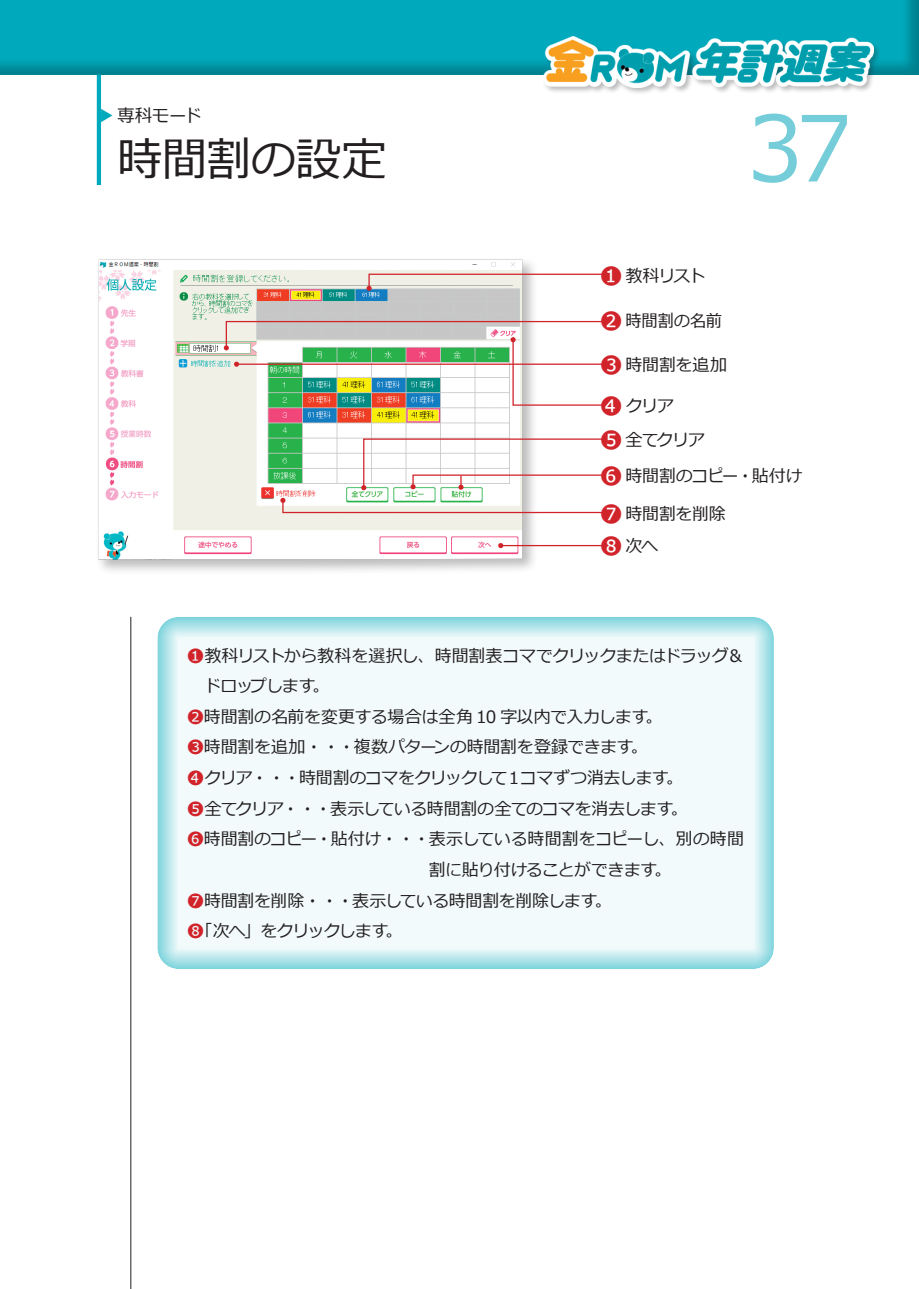
<style>
.page{position:relative;width:919px;height:1289px;background:#fff}
.page>*{position:absolute;margin:0;border:0;box-sizing:border-box;transform-origin:0 0}
.t1{font:90.3px "Meiryo UI";color:#74cdd9}
.t2{font:45.75px "Meiryo";letter-spacing:-.02em;color:#231f20}
.t3{font:17.7px "Meiryo";letter-spacing:-.03em;color:#231f20}
.t4{font:16.95px "Meiryo";letter-spacing:-.025em;color:#231f20}
.t5{font:16.95px "Meiryo";letter-spacing:-.06em;color:#231f20}
.t6{font:16.95px "Meiryo";letter-spacing:-.045em;color:#231f20}
.t7{font:16.95px "Meiryo";letter-spacing:-.08em;color:#231f20}
.t8{font:16.95px/34px "Meiryo";letter-spacing:-.075em;color:#231f20}
.t9{font:16.95px "Meiryo";letter-spacing:-.065em;color:#231f20}
.t10{font:16.95px "Meiryo";letter-spacing:-.025em;color:#231f20;scale:.96 1}
.s1{color:#00aabc}
.s2{font-size:22.35px;color:#d1232a}
.s3{color:#d1232a}
</style>
<div class="page">
<div style="left:0;top:0;width:918px;height:77px;background:#231f20;opacity:.28"></div>
<hr style="left:97px;top:77px;width:4px;height:106px;background:#00aabc">
<div style="left:542px;top:35px;width:339px;height:60px;background:#231f20;opacity:.3"></div>
<img style="left:543px;top:37px;width:330px;height:50px">
<div style="left:95px;top:256px;width:443px;height:319px;background:#231f20;opacity:.3"></div>
<img style="left:99px;top:259px;width:423px;height:301px">
<hr style="left:130px;top:617px;width:1px;height:671px;background:#231f20">
<div style="left:144px;top:607px;width:644px;height:364px;background:#fff;opacity:.95"></div>
<svg style="left:366px;top:273px;width:237px;height:18px"></svg>
<svg style="left:280px;top:498px;width:323px;height:16px"></svg>
<svg style="left:224px;top:320px;width:379px;height:86px"></svg>
<svg style="left:361px;top:438px;width:242px;height:52px"></svg>
<hr style="left:500px;top:545px;width:102px;height:1px;background:#d1232a">
<svg style="left:498px;top:543px;width:5px;height:5px"></svg>
<p class="t3" style="left:97px;top:103px;width:107px"><span class="s1">▶</span> 専科モード</p>
<h2 class="t2" style="left:117px;top:128px;width:271px">時間割の設定</h2>
<h1 class="t1" style="left:746px;top:86px;width:107px">37</h1>
<p class="t4" style="left:600px;top:264px;width:107px"><span class="s2">❶</span> 教科リスト</p>
<p class="t10" style="left:600px;top:309px;width:128px"><span class="s2">❷</span> 時間割の名前</p>
<p class="t4" style="left:600px;top:353px;width:128px"><span class="s2">❸</span> 時間割を追加</p>
<p class="t8" style="left:600px;top:390px;width:106px"><span class="s2">❹</span> クリア<br><span class="s2">❺</span> 全てクリア</p>
<p class="t4" style="left:600px;top:464px;width:204px"><span class="s2">❻</span> 時間割のコピー・貼付け</p>
<p class="t4" style="left:600px;top:501px;width:127px"><span class="s2">❼</span> 時間割を削除</p>
<p class="t4" style="left:600px;top:534px;width:59px"><span class="s2">❽</span>次へ</p>
<p class="t4" style="left:187px;top:643px;width:558px"><span class="s3">❶</span>教科リストから教科を選択し、時間割表コマでクリックまたはドラッグ＆</p>
<p class="t9" style="left:204px;top:674px;width:127px">ドロップします。</p>
<p class="t4" style="left:187px;top:704px;width:477px"><span class="s3">❷</span>時間割の名前を変更する場合は全角 10 字以内で入力します。</p>
<p class="t4" style="left:187px;top:735px;width:462px"><span class="s3">❸</span>時間割を追加・・・複数パターンの時間割を登録できます。</p>
<p class="t5" style="left:187px;top:766px;width:497px"><span class="s3">❹</span>クリア・・・時間割のコマをクリックして１コマずつ消去します。</p>
<p class="t6" style="left:187px;top:796px;width:502px"><span class="s3">❺</span>全てクリア・・・表示している時間割の全てのコマを消去します。</p>
<p class="t4" style="left:187px;top:827px;width:558px"><span class="s3">❻</span>時間割のコピー・貼付け・・・表示している時間割をコピーし、別の時間</p>
<p class="t4" style="left:429px;top:858px;width:244px">割に貼り付けることができます。</p>
<p class="t4" style="left:187px;top:888px;width:426px"><span class="s3">❼</span>時間割を削除・・・表示している時間割を削除します。</p>
<p class="t7" style="left:187px;top:919px;width:217px"><span class="s3">❽</span>「次へ」をクリックします。</p>
</div>
